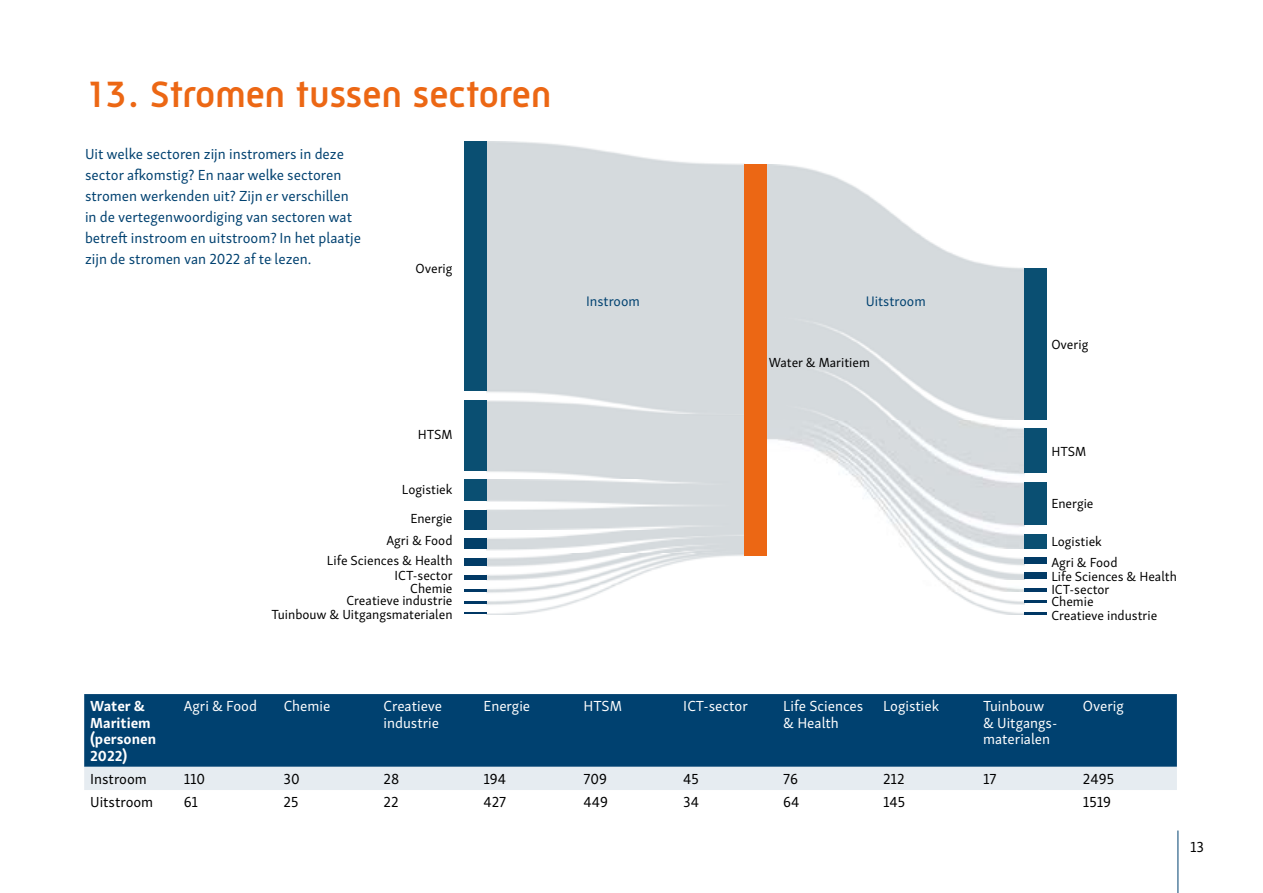
<style>
.page{position:relative;width:1263px;height:893px;background:#fff}
.page>*{position:absolute;margin:0;border:0;box-sizing:border-box;transform-origin:0 0}
.t1{font:700 37.5px "Mic 32";color:#ec6714}
.t2{font:15px/21px "Skolar Sans Latn";color:#004170}
.t3{font:15px/16.5px "Skolar Sans Latn";color:#fff}
.t4{font:15px "Skolar Sans Latn";color:#000}
.t5{font:700 15px/16.5px "Skolar Sans Latn";color:#fff}
.t6{font:14.25px "Skolar Sans Latn";color:#004170}
.t7{font:13.5px/27.3px "Skolar Sans Latn";color:#000;text-align:right}
</style>
<div class="page">
<hr style="left:1178px;top:830px;width:1px;height:63px;background:#004170">
<div style="left:84px;top:694px;width:1093px;height:73px;background:#004170"></div>
<div style="left:84px;top:767px;width:1093px;height:23px;background:#e6ecf1"></div>
<img style="left:487px;top:554px;width:257px;height:60px">
<img style="left:767px;top:164px;width:257px;height:152px">
<img style="left:951px;top:591px;width:73px;height:23px">
<div style="left:767px;top:316px;width:257px;height:88px;background:#d5dadd"></div>
<img style="left:937px;top:579px;width:87px;height:12px">
<img style="left:911px;top:549px;width:113px;height:30px">
<img style="left:767px;top:404px;width:257px;height:145px">
<div style="left:464px;top:538px;width:23px;height:11px;background:#033f68"></div>
<div style="left:744px;top:164px;width:23px;height:392px;background:#ec6714"></div>
<hr style="left:464px;top:589px;width:23px;height:3px;background:#003865">
<hr style="left:464px;top:601px;width:23px;height:2px;background:#003865">
<div style="left:464px;top:510px;width:23px;height:19px;background:#06466c"></div>
<div style="left:464px;top:400px;width:23px;height:71px;background:#0a4f72"></div>
<div style="left:464px;top:575px;width:23px;height:5px;background:#013965"></div>
<div style="left:464px;top:558px;width:23px;height:8px;background:#023c67"></div>
<div style="left:464px;top:480px;width:23px;height:21px;background:#0a4f72"></div>
<div style="left:464px;top:142px;width:23px;height:249px;background:#0a4f72"></div>
<hr style="left:464px;top:612px;width:23px;height:2px;background:#003764">
<div style="left:1024px;top:557px;width:23px;height:7px;background:#013b66"></div>
<hr style="left:1024px;top:600px;width:23px;height:3px;background:#003864">
<hr style="left:1024px;top:612px;width:23px;height:2px;background:#003764">
<div style="left:1024px;top:482px;width:23px;height:43px;background:#0a4f72"></div>
<div style="left:1024px;top:428px;width:23px;height:45px;background:#0a4f72"></div>
<hr style="left:1024px;top:588px;width:23px;height:3px;background:#013865">
<div style="left:1024px;top:573px;width:23px;height:6px;background:#023b66"></div>
<div style="left:1024px;top:534px;width:23px;height:14px;background:#0a4f72"></div>
<div style="left:1024px;top:268px;width:23px;height:151px;background:#0a4f72"></div>
<h1 class="t1" style="left:85px;top:72px;width:468px">13. Stromen tussen sectoren</h1>
<p class="t2" style="left:85px;top:142px;width:277px">Uit welke sectoren zijn instromers in deze sector afkomstig? En naar welke sectoren stromen werkenden uit? Zijn er verschillen in de vertegenwoordiging van sectoren wat betreft instroom en uitstroom? In het plaatje zijn de stromen van 2022 af te lezen.</p>
<p class="t7" style="left:415px;top:253px;width:39px">Overig</p>
<p class="t7" style="left:418px;top:420px;width:36px">HTSM</p>
<p class="t7" style="left:402px;top:475px;width:52px">Logistiek</p>
<p class="t7" style="left:410px;top:504px;width:44px">Energie</p>
<p class="t7" style="left:386px;top:525px;width:68px">Agri &amp; Food</p>
<p class="t7" style="left:395px;top:568px;width:60px;line-height:12.9px">ICT-sector<br>Chemie</p>
<p class="t7" style="left:327px;top:545px;width:127px">Life Sciences &amp; Health</p>
<p class="t7" style="left:271px;top:593px;width:183px;line-height:13.8px">Creatieve industrie<br>Tuinbouw &amp; Uitgangsmaterialen</p>
<p class="t6" style="left:586px;top:290px;width:55px">Instroom</p>
<p class="t6" style="left:866px;top:290px;width:61px">Uitstroom</p>
<p class="t7" style="left:769px;top:347px;width:103px">Water &amp; Maritiem</p>
<p class="t7" style="left:1051px;top:330px;width:39px">Overig</p>
<p class="t7" style="left:1051px;top:437px;width:36px">HTSM</p>
<p class="t7" style="left:1051px;top:488px;width:44px">Energie</p>
<p class="t7" style="left:1051px;top:527px;width:52px">Logistiek</p>
<p class="t7" style="left:1051px;top:547px;width:68px;text-align:left">Agri &amp; Food<br>ICT-sector</p>
<p class="t7" style="left:1051px;top:587px;width:44px">Chemie</p>
<p class="t7" style="left:1051px;top:562px;width:127px">Life Sciences &amp; Health</p>
<p class="t7" style="left:1051px;top:601px;width:107px">Creatieve industrie</p>
<p class="t5" style="left:90px;top:696px;width:67px">Water &amp;<br>Maritiem (personen<br>2022)</p>
<p class="t3" style="left:184px;top:697px;width:75px">Agri &amp; Food</p>
<p class="t3" style="left:284px;top:697px;width:48px">Chemie</p>
<p class="t3" style="left:384px;top:697px;width:60px">Creatieve industrie</p>
<p class="t3" style="left:483px;top:697px;width:48px">Energie</p>
<p class="t3" style="left:583px;top:697px;width:40px">HTSM</p>
<p class="t3" style="left:683px;top:697px;width:66px">ICT-sector</p>
<p class="t3" style="left:783px;top:697px;width:82px">Life Sciences &amp; Health</p>
<p class="t3" style="left:883px;top:697px;width:58px">Logistiek</p>
<p class="t3" style="left:983px;top:697px;width:76px">Tuinbouw &amp; Uitgangs&shy;materialen</p>
<p class="t3" style="left:1083px;top:697px;width:42px">Overig</p>
<p class="t4" style="left:90px;top:768px;width:58px">Instroom</p>
<p class="t4" style="left:184px;top:768px;width:23px">110</p>
<p class="t4" style="left:284px;top:768px;width:18px">30</p>
<p class="t4" style="left:384px;top:768px;width:17px">28</p>
<p class="t4" style="left:483px;top:768px;width:24px">194</p>
<p class="t4" style="left:583px;top:768px;width:25px">709</p>
<p class="t4" style="left:683px;top:768px;width:17px">45</p>
<p class="t4" style="left:783px;top:768px;width:16px">76</p>
<p class="t4" style="left:883px;top:768px;width:23px">212</p>
<p class="t4" style="left:983px;top:768px;width:15px">17</p>
<p class="t4" style="left:1083px;top:768px;width:33px">2495</p>
<p class="t4" style="left:90px;top:791px;width:65px">Uitstroom</p>
<p class="t4" style="left:184px;top:791px;width:16px">61</p>
<p class="t4" style="left:284px;top:791px;width:16px">25</p>
<p class="t4" style="left:383px;top:791px;width:16px">22</p>
<p class="t4" style="left:483px;top:791px;width:24px">427</p>
<p class="t4" style="left:583px;top:791px;width:26px">449</p>
<p class="t4" style="left:683px;top:791px;width:17px">34</p>
<p class="t4" style="left:783px;top:791px;width:18px">64</p>
<p class="t4" style="left:883px;top:791px;width:24px">145</p>
<p class="t4" style="left:1083px;top:791px;width:30px">1519</p>
<p class="t4" style="left:1190px;top:836px;width:15px">13</p>
</div>
